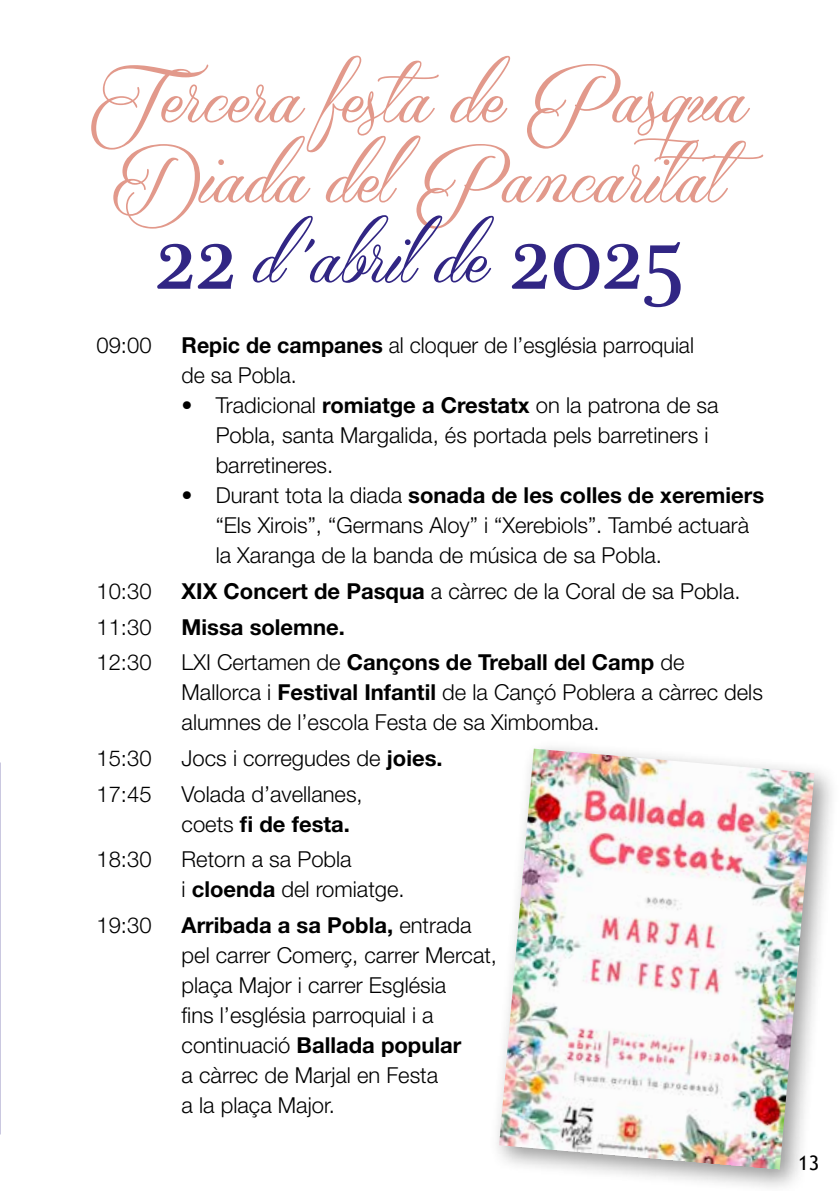
<style>
.page{position:relative;width:840px;height:1191px;background:#fff}
.page>*{position:absolute;margin:0;border:0;box-sizing:border-box;transform-origin:0 0}
.t1{font:96px/80px "Qaskin Black Personal Use";color:#e2998b;text-align:center}
.t2{font:300 22px/30px "Helvetica Neue LT Std";color:#000}
.t3{font:700 22px "Helvetica Neue LT Std";color:#000}
.t4{font:20px "Trebuchet MS";color:#000}
.s1{font-family:"Plantagenet Cherokee";color:#312684}
.s2{color:#312684}
.s3{font-weight:700}
</style>
<div class="page">
<div style="left:489px;top:739px;width:350px;height:452px;background:#000;opacity:.41"></div>
<img style="left:499px;top:748px;width:315px;height:421px">
<h1 class="t1" style="left:91px;top:64px;width:659px">Tercera festa de Pasqua<br>Diada del Pancaritat<br><span class="s1">22</span> <span class="s2">d’abril de</span> <span class="s1">2025</span></h1>
<p class="t2" style="left:96px;top:330px;width:57px">09:00</p>
<p class="t2" style="left:181px;top:330px;width:513px"><span class="s3">Repic de campanes</span> al cloquer de l’església parroquial de sa Pobla.</p>
<p class="t2" style="left:215px;top:390px;width:504px;text-indent:-34px">• Tradicional <span class="s3">romiatge a Crestatx</span> on la patrona de sa<br>Pobla, santa Margalida, és portada pels barretiners i barretineres.</p>
<p class="t2" style="left:215px;top:480px;width:549px;text-indent:-34px">• Durant tota la diada <span class="s3">sonada de les colles de xeremiers </span>“Els Xirois”, “Germans Aloy” i “Xerebiols”. També actuarà la Xaranga de la banda de música de sa Pobla.</p>
<p class="t2" style="left:96px;top:575px;width:57px">10:30</p>
<p class="t2" style="left:181px;top:575px;width:560px"><span class="s3">XIX Concert de Pasqua</span> a càrrec de la Coral de sa Pobla.</p>
<p class="t2" style="left:96px;top:611px;width:57px">11:30</p>
<p class="t3" style="left:181px;top:613px;width:165px">Missa solemne.</p>
<p class="t2" style="left:96px;top:647px;width:57px">12:30</p>
<p class="t2" style="left:181px;top:647px;width:582px">LXI Certamen de <span class="s3">Cançons de Treball del Camp</span> de<br>Mallorca i <span class="s3">Festival Infantil</span> de la Cançó Poblera a càrrec dels alumnes de l’escola Festa de sa Ximbomba.</p>
<p class="t2" style="left:96px;top:742px;width:57px">15:30</p>
<p class="t2" style="left:181px;top:742px;width:262px">Jocs i corregudes de <span class="s3">joies.</span></p>
<p class="t2" style="left:96px;top:778px;width:57px">17:45</p>
<p class="t2" style="left:181px;top:778px;width:182px">Volada d’avellanes, coets <span class="s3">fi de festa.</span></p>
<p class="t2" style="left:96px;top:844px;width:57px">18:30</p>
<p class="t2" style="left:181px;top:844px;width:224px">Retorn a sa Pobla<br>i <span class="s3">cloenda</span> del romiatge.</p>
<p class="t2" style="left:96px;top:909px;width:57px">19:30</p>
<p class="t2" style="left:181px;top:909px;width:317px"><span class="s3">Arribada a sa Pobla,</span> entrada pel carrer Comerç, carrer Mercat, plaça Major i carrer Església<br>fins l’església parroquial i a continuació <span class="s3">Ballada popular<br></span>a càrrec de Marjal en Festa<br>a la plaça Major.</p>
<p class="t4" style="left:797px;top:1151px;width:22px">13</p>
</div>
